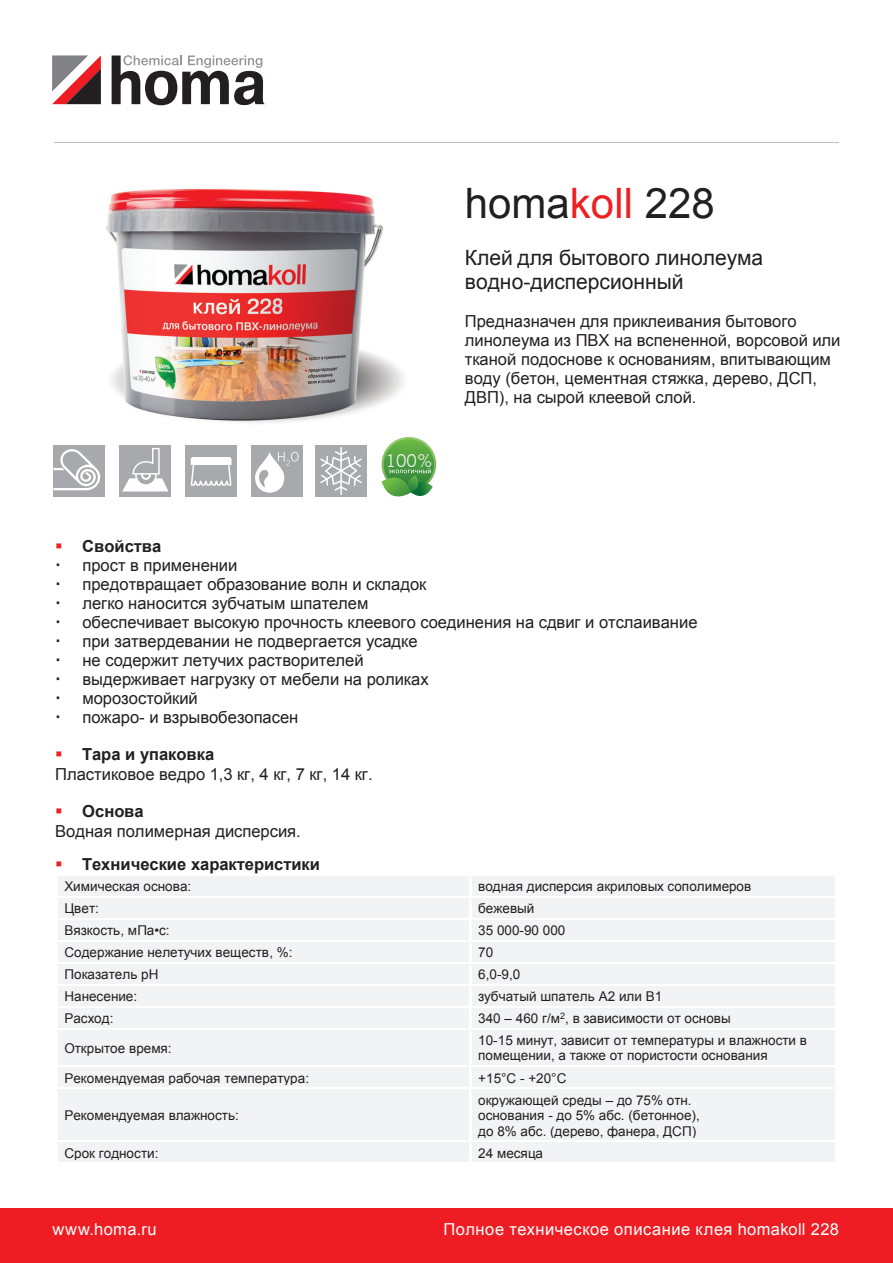
<style>
.page{position:relative;width:893px;height:1263px;background:#fff}
.page>*{position:absolute;margin:0;border:0;box-sizing:border-box;transform-origin:0 0}
.t1{font:42px "Arial";color:#231f20}
.t2{font:21px/24.2px "Arial";color:#231f20}
.t3{font:300 17.55px "News Gothic BT";color:#fff}
.t4{font:16.5px/19px "Arial";color:#231f20}
.t5{font:16.5px "Arial";letter-spacing:.03em;color:#fff}
.t6{font:700 16.5px "Arial";color:#231f20}
.t7{font:13.5px/15.5px "Arial";letter-spacing:.005em;color:#231f20}
.t8{font:13.5px "Arial";letter-spacing:.005em;color:#231f20}
.s1{color:#ee1f23}
.s2{font-style:inherit}
.s3{font-weight:700}
</style>
<div class="page">
<div style="left:58px;top:876px;width:411px;height:20px;background:#f2f3f4"></div>
<div style="left:471px;top:876px;width:365px;height:20px;background:#f2f3f4"></div>
<hr style="left:57px;top:876px;width:412px;height:3px;background:#f2f3f4">
<hr style="left:56px;top:894px;width:414px;height:2px;background:#f2f3f4">
<div style="left:58px;top:898px;width:411px;height:20px;background:#f2f3f4"></div>
<div style="left:471px;top:898px;width:365px;height:20px;background:#f2f3f4"></div>
<hr style="left:57px;top:898px;width:412px;height:2px;background:#f2f3f4">
<hr style="left:56px;top:916px;width:414px;height:2px;background:#f2f3f4">
<div style="left:58px;top:920px;width:411px;height:20px;background:#f2f3f4"></div>
<div style="left:471px;top:920px;width:365px;height:20px;background:#f2f3f4"></div>
<hr style="left:57px;top:920px;width:412px;height:2px;background:#f2f3f4">
<hr style="left:56px;top:938px;width:414px;height:2px;background:#f2f3f4">
<div style="left:58px;top:942px;width:411px;height:20px;background:#f2f3f4"></div>
<div style="left:471px;top:942px;width:365px;height:20px;background:#f2f3f4"></div>
<hr style="left:57px;top:942px;width:412px;height:2px;background:#f2f3f4">
<hr style="left:56px;top:960px;width:414px;height:2px;background:#f2f3f4">
<div style="left:58px;top:964px;width:411px;height:20px;background:#f2f3f4"></div>
<div style="left:471px;top:964px;width:365px;height:20px;background:#f2f3f4"></div>
<hr style="left:57px;top:964px;width:412px;height:2px;background:#f2f3f4">
<hr style="left:56px;top:982px;width:414px;height:2px;background:#f2f3f4">
<div style="left:58px;top:986px;width:411px;height:20px;background:#f2f3f4"></div>
<div style="left:471px;top:986px;width:365px;height:20px;background:#f2f3f4"></div>
<hr style="left:57px;top:986px;width:412px;height:2px;background:#f2f3f4">
<hr style="left:56px;top:1004px;width:414px;height:2px;background:#f2f3f4">
<div style="left:58px;top:1008px;width:411px;height:20px;background:#f2f3f4"></div>
<div style="left:471px;top:1008px;width:365px;height:20px;background:#f2f3f4"></div>
<hr style="left:57px;top:1008px;width:412px;height:2px;background:#f2f3f4">
<hr style="left:56px;top:1026px;width:414px;height:2px;background:#f2f3f4">
<div style="left:58px;top:1030px;width:411px;height:36px;background:#f2f3f4"></div>
<div style="left:471px;top:1030px;width:365px;height:36px;background:#f2f3f4"></div>
<svg style="left:56px;top:894px;width:1px;height:134px"></svg>
<hr style="left:57px;top:1030px;width:412px;height:2px;background:#f2f3f4">
<svg style="left:469px;top:894px;width:1px;height:134px"></svg>
<hr style="left:56px;top:1063px;width:414px;height:2px;background:#f2f3f4">
<hr style="left:55px;top:1032px;width:2px;height:33px;background:#fff">
<hr style="left:469px;top:1032px;width:2px;height:33px;background:#fff">
<div style="left:58px;top:1068px;width:411px;height:20px;background:#f2f3f4"></div>
<div style="left:471px;top:1068px;width:365px;height:20px;background:#f2f3f4"></div>
<hr style="left:57px;top:1065px;width:412px;height:3px;background:#fff">
<hr style="left:57px;top:1068px;width:412px;height:2px;background:#f2f3f4">
<hr style="left:471px;top:1065px;width:365px;height:3px;background:#fff">
<hr style="left:56px;top:1085px;width:414px;height:2px;background:#f2f3f4">
<div style="left:58px;top:1090px;width:411px;height:50px;background:#f2f3f4"></div>
<div style="left:471px;top:1090px;width:365px;height:50px;background:#f2f3f4"></div>
<hr style="left:57px;top:1087px;width:412px;height:3px;background:#fff">
<hr style="left:57px;top:1090px;width:412px;height:2px;background:#f2f3f4">
<hr style="left:471px;top:1087px;width:365px;height:3px;background:#fff">
<hr style="left:56px;top:1138px;width:414px;height:2px;background:#f2f3f4">
<hr style="left:55px;top:1092px;width:2px;height:48px;background:#fff">
<hr style="left:469px;top:1092px;width:2px;height:48px;background:#fff">
<div style="left:58px;top:1143px;width:411px;height:19px;background:#f2f3f4"></div>
<div style="left:471px;top:1143px;width:365px;height:19px;background:#f2f3f4"></div>
<hr style="left:57px;top:1143px;width:412px;height:2px;background:#f2f3f4">
<hr style="left:56px;top:1160px;width:414px;height:3px;background:#f2f3f4">
<hr style="left:470px;top:1160px;width:367px;height:3px;background:#f2f3f4">
<svg style="left:112px;top:55px;width:153px;height:50px"></svg>
<svg style="left:52px;top:55px;width:49px;height:49px"></svg>
<hr style="left:54px;top:142px;width:785px;height:1px;background:#bcbdc0">
<div style="left:0;top:1209px;width:893px;height:54px;background:#ee1d23"></div>
<img style="left:106px;top:188px;width:298px;height:235px">
<div style="left:54px;top:445px;width:51px;height:51px;background:#a8a9ad"></div>
<svg style="left:53px;top:448px;width:48px;height:42px"></svg>
<div style="left:120px;top:445px;width:51px;height:51px;background:#a8a9ad"></div>
<svg style="left:122px;top:448px;width:46px;height:43px"></svg>
<div style="left:186px;top:445px;width:51px;height:51px;background:#a8a9ad"></div>
<svg style="left:191px;top:457px;width:41px;height:29px"></svg>
<div style="left:252px;top:445px;width:51px;height:51px;background:#a8a9ad"></div>
<svg style="left:255px;top:452px;width:44px;height:41px"></svg>
<div style="left:316px;top:445px;width:51px;height:51px;background:#a8a9ad"></div>
<hr style="left:340px;top:447px;width:2px;height:48px;background:#fff">
<svg style="left:320px;top:451px;width:42px;height:40px"></svg>
<svg style="left:382px;top:437px;width:54px;height:55px"></svg>
<svg style="left:384px;top:439px;width:50px;height:50px"></svg>
<svg style="left:382px;top:468px;width:51px;height:28px"></svg>
<p class="t3" style="left:386px;top:450px;width:48px">100%</p>
<h1 class="t1" style="left:465px;top:176px;width:252px">homa<span class="s1">koll</span> 228</h1>
<p class="t2" style="left:465px;top:246px;width:300px">Клей для бытового линолеума водно<span class="s2">-</span>дисперсионный</p>
<p class="t4" style="left:465px;top:312px;width:377px">Предназначен для приклеивания бытового линолеума из ПВХ на вспененной, ворсовой или тканой подоснове к основаниям, впитывающим воду (бетон, цементная стяжка, дерево, ДСП, ДВП), на сырой клеевой слой.</p>
<p class="t4" style="left:82px;top:536px;width:617px;text-indent:-27px"><span class="s1">▪</span> <span class="s3">Свойства<br></span>прост в применении<br>предотвращает образование волн и складок<br>легко наносится зубчатым шпателем<br>обеспечивает высокую прочность клеевого соединения на сдвиг и отслаивание при затвердевании не подвергается усадке<br>не содержит летучих растворителей<br>выдерживает нагрузку от мебели на роликах<br>морозостойкий<br>пожаро<span class="s2">-</span> и взрывобезопасен</p>
<p class="t4" style="left:55px;top:745px;width:319px"><span class="s1">▪</span> <span class="s3">Тара и упаковка<br></span>Пластиковое ведро <span class="s2">1,3</span> кг<span class="s2">,</span> 4 кг, 7 кг, 14 кг<span class="s2">.</span></p>
<p class="t4" style="left:55px;top:802px;width:247px"><span class="s1">▪</span> <span class="s3">Основа<br></span>Водная полимерная дисперсия<span class="s2">.</span></p>
<p class="t6" style="left:55px;top:853px;width:266px"><span class="s1">▪</span> Технические характеристики</p>
<p class="t7" style="left:64px;top:879px;width:128px">Химическая основа:</p>
<p class="t7" style="left:478px;top:879px;width:275px">водная дисперсия акриловых сополимеров</p>
<p class="t7" style="left:64px;top:901px;width:36px">Цвет<span class="s2">:</span></p>
<p class="t7" style="left:478px;top:901px;width:58px">бежевый</p>
<p class="t7" style="left:64px;top:923px;width:107px">Вязкость, мПа•с<span class="s2">:</span></p>
<p class="t8" style="left:478px;top:921px;width:89px">35 000-90 000</p>
<p class="t7" style="left:64px;top:945px;width:230px">Содержание нелетучих веществ<span class="s2">, %:</span></p>
<p class="t8" style="left:478px;top:943px;width:17px">70</p>
<p class="t7" style="left:64px;top:967px;width:96px">Показатель pH</p>
<p class="t8" style="left:478px;top:965px;width:44px">6,0-9,0</p>
<p class="t7" style="left:64px;top:989px;width:74px">Нанесение:</p>
<p class="t7" style="left:478px;top:989px;width:186px">зубчатый шпатель <span class="s2">A2</span> или <span class="s2">B1</span></p>
<p class="t7" style="left:64px;top:1011px;width:51px">Расход:</p>
<p class="t7" style="left:478px;top:1011px;width:254px"><span class="s2">340</span> – <span class="s2">46</span>0 г/м<sup>2</sup>, в зависимости от основы</p>
<p class="t7" style="left:64px;top:1040px;width:109px">Открытое время:</p>
<p class="t7" style="left:478px;top:1033px;width:330px"><span class="s2">10-15</span> минут, зависит от температуры и влажности в помещении, а также от пористости основания</p>
<p class="t7" style="left:64px;top:1070px;width:246px">Рекомендуемая рабочая температура:</p>
<p class="t8" style="left:478px;top:1069px;width:90px">+15<span class="s2">°С</span> - +20<span class="s2">°С</span></p>
<p class="t7" style="left:64px;top:1108px;width:176px">Рекомендуемая влажность:</p>
<p class="t7" style="left:478px;top:1092px;width:223px">окружающей среды – до 75% отн. основания <span class="s2">-</span> до 5% абс. (бетонное)<span class="s2">, </span>до 8% абс. (дерево, фанера, ДСП)</p>
<p class="t7" style="left:64px;top:1145px;width:96px">Срок годности:</p>
<p class="t7" style="left:478px;top:1145px;width:66px">24 месяца</p>
<p class="t5" style="left:52px;top:1218px;width:106px">www.homa.ru</p>
<p class="t5" style="left:444px;top:1218px;width:397px">Полное техническое описание клея homakoll 228</p>
</div>
